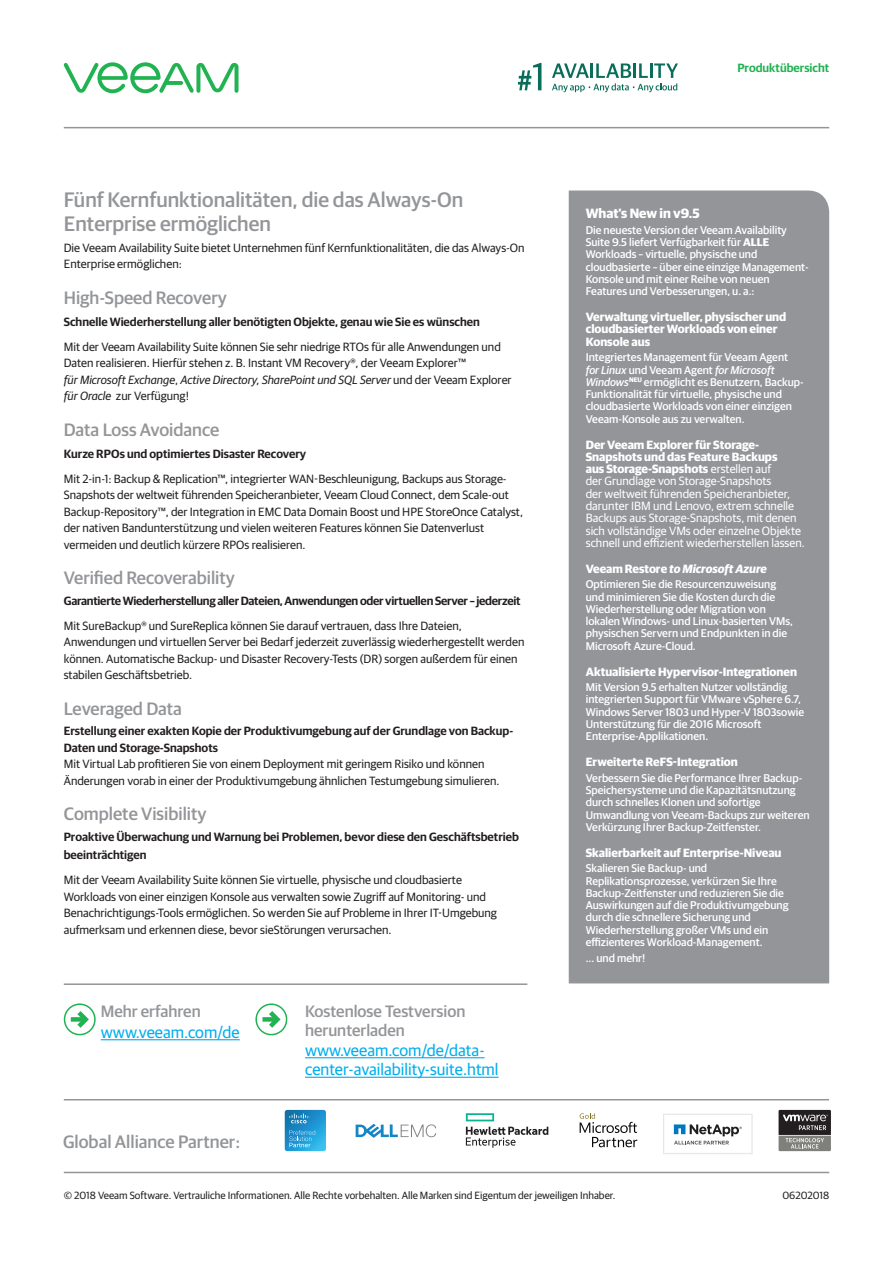
<style>
.page{position:relative;width:893px;height:1263px;background:#fff}
.page>*{position:absolute;margin:0;border:0;box-sizing:border-box;transform-origin:0 0}
.Subtitle_2_level{font:500 21px/24px "Guardian Sans";color:#939598}
.Subtitle_3_level{font:500 18px "Guardian Sans";color:#939598}
.Subtitle_3_level-2{font:16.5px/19.5px "Guardian Sans";color:#00aeef}
.White_basic_body_tex{font:700 13.5px "Guardian Sans";color:#fff}
.Basic_body_text{font:12px/16.5px "Guardian Sans";color:#231f20}
.White_basic_body_tex-2{font:12px/12.3px "Guardian Sans";color:#fff}
.Basic_body_text-2{font:600 12px/18px "Guardian Sans";color:#231f20}
.White_basic_body_tex-3{font:700 12px/12.3px "Guardian Sans";color:#fff}
.Basic_body_text-3{font:600 12px "Guardian Sans";letter-spacing:-.02em;color:#231f20}
.White_basic_body_tex-4{font:italic 700 12px "Guardian Sans";color:#fff}
.t1{font:600 12px "Guardian Sans";color:#21b252}
.White_basic_body_tex-5{font:500 11.25px/12.3px "Guardian Sans";color:#fff}
.t2{font:10.5px "Guardian Sans";color:#231f20}
.s1{font-style:italic}
.s2{font-weight:600}
.s3{font-weight:500;color:#939598}
.s4{font-weight:700}
.s5{font-style:normal}
</style>
<div class="page">
<hr style="left:64px;top:127px;width:765px;height:1px;background:#939598">
<hr style="left:64px;top:1172px;width:765px;height:1px;background:#939598">
<svg style="left:63px;top:62px;width:176px;height:31px"></svg>
<svg style="left:552px;top:63px;width:126px;height:29px"></svg>
<svg style="left:518px;top:63px;width:23px;height:27px"></svg>
<div style="left:569px;top:191px;width:260px;height:792px;background:#939598"></div>
<hr style="left:64px;top:983px;width:463px;height:2px;background:#939598">
<hr style="left:64px;top:1099px;width:765px;height:1px;background:#939598">
<hr style="left:101px;top:1039px;width:139px;height:1px;background:#00aeef">
<hr style="left:305px;top:1057px;width:180px;height:1px;background:#00aeef">
<hr style="left:305px;top:1077px;width:194px;height:1px;background:#00aeef">
<div style="left:64px;top:1003px;width:32px;height:32px;border:2px solid #21b252;border-radius:50%"></div>
<svg style="left:73px;top:1006px;width:19px;height:26px"></svg>
<div style="left:71px;top:1017px;width:14px;height:5px;background:#21b252"></div>
<div style="left:255px;top:1003px;width:32px;height:32px;border:2px solid #21b252;border-radius:50%"></div>
<svg style="left:264px;top:1006px;width:20px;height:26px"></svg>
<div style="left:262px;top:1017px;width:15px;height:5px;background:#21b252"></div>
<svg style="left:466px;top:1113px;width:28px;height:8px"></svg>
<svg style="left:466px;top:1127px;width:82px;height:21px"></svg>
<svg style="left:285px;top:1110px;width:41px;height:41px;background:#2f9cd1"></svg>
<svg style="left:663px;top:1114px;width:90px;height:40px"></svg>
<svg style="left:779px;top:1110px;width:52px;height:41px;background:#636160"></svg>
<svg style="left:356px;top:1124px;width:80px;height:14px"></svg>
<svg style="left:580px;top:1113px;width:57px;height:34px"></svg>
<p class="Subtitle_2_level" style="left:64px;top:186px;width:401px">Fünf Kernfunktionalitäten, die das Always-On<br>Enterprise ermöglichen</p>
<p class="Basic_body_text" style="left:64px;top:239px;width:462px">Die Veeam Availability Suite bietet Unternehmen fünf Kernfunktionalitäten, die das Always-On<br>Enterprise ermöglichen:</p>
<p class="Subtitle_3_level" style="left:64px;top:284px;width:165px">High-Speed Recovery</p>
<p class="Basic_body_text-2" style="left:64px;top:312px;width:418px">Schnelle Wiederherstellung aller benötigten Objekte, genau wie Sie es wünschen</p>
<p class="Basic_body_text" style="left:64px;top:338px;width:449px">Mit der Veeam Availability Suite können Sie sehr niedrige RTOs für alle Anwendungen und Daten realisieren. Hierfür stehen z. B. Instant VM Recovery®, der Veeam Explorer™<br><span class="s1">für Microsoft Exchange</span>, <span class="s1">Active Directory, SharePoint und SQL Server</span> und der Veeam Explorer <span class="s1">für Oracle</span> zur Verfügung!</p>
<p class="Subtitle_3_level" style="left:64px;top:416px;width:157px">Data Loss Avoidance</p>
<p class="Basic_body_text-2" style="left:64px;top:444px;width:244px">Kurze RPOs und optimiertes Disaster Recovery</p>
<p class="Basic_body_text" style="left:64px;top:470px;width:461px">Mit 2-in-1: Backup &amp; Replication™, integrierter WAN-Beschleunigung, Backups aus Storage-Snapshots der weltweit führenden Speicheranbieter, Veeam Cloud Connect, dem Scale-out Backup-Repository™, der Integration in EMC Data Domain Boost und HPE StoreOnce Catalyst, der nativen Bandunterstützung und vielen weiteren Features können Sie Datenverlust vermeiden und deutlich kürzere RPOs realisieren.</p>
<p class="Subtitle_3_level" style="left:64px;top:565px;width:172px">Verified Recoverability</p>
<p class="Basic_body_text-3" style="left:64px;top:592px;width:458px">Garantierte Wiederherstellung aller Dateien, Anwendungen oder virtuellen Server – jederzeit</p>
<p class="Basic_body_text" style="left:64px;top:617px;width:462px">Mit SureBackup® und SureReplica können Sie darauf vertrauen, dass Ihre Dateien, Anwendungen und virtuellen Server bei Bedarf jederzeit zuverlässig wiederhergestellt werden können. Automatische Backup- und Disaster Recovery-Tests (DR) sorgen außerdem für einen stabilen Geschäftsbetrieb.</p>
<p class="Subtitle_3_level" style="left:64px;top:695px;width:120px">Leveraged Data</p>
<p class="Basic_body_text" style="left:64px;top:722px;width:451px"><span class="s2">Erstellung einer exakten Kopie der Produktivumgebung auf der Grundlage von Backup-Daten und Storage-Snapshots<br></span>Mit Virtual Lab profitieren Sie von einem Deployment mit geringem Risiko und können Änderungen vorab in einer der Produktivumgebung ähnlichen Testumgebung simulieren.</p>
<p class="Subtitle_3_level" style="left:64px;top:801px;width:144px">Complete Visibility</p>
<p class="Basic_body_text-2" style="left:64px;top:827px;width:457px">Proaktive Überwachung und Warnung bei Problemen, bevor diese den Geschäftsbetrieb beeinträchtigen</p>
<p class="Basic_body_text" style="left:64px;top:871px;width:435px">Mit der Veeam Availability Suite können Sie virtuelle, physische und cloudbasierte Workloads von einer einzigen Konsole aus verwalten sowie Zugriff auf Monitoring- und Benachrichtigungs-Tools ermöglichen. So werden Sie auf Probleme in Ihrer IT-Umgebung aufmerksam und erkennen diese, bevor sieStörungen verursachen.</p>
<p class="Subtitle_3_level-2" style="left:101px;top:999px;width:141px;line-height:21px"><span class="s3">Mehr erfahren </span>www.veeam.com/de</p>
<p class="Subtitle_3_level-2" style="left:305px;top:1000px;width:195px"><span class="s3">Kostenlose Testversion herunterladen </span>www.veeam.com/de/data&shy;center-availability-suite.html</p>
<p class="Subtitle_3_level" style="left:63px;top:1128px;width:179px">Global Alliance Partner:</p>
<p class="t1" style="left:737px;top:59px;width:93px">Produktübersicht</p>
<p class="White_basic_body_tex" style="left:586px;top:203px;width:115px">What’s New in v9.5</p>
<p class="White_basic_body_tex-5" style="left:586px;top:223px;width:224px">Die neueste Version der Veeam Availability Suite 9.5 liefert Verfügbarkeit für <span class="s4">ALLE </span>Workloads – virtuelle, physische und cloudbasierte – über eine einzige Management-Konsole und mit einer Reihe von neuen Features und Verbesserungen, u. a.:</p>
<p class="White_basic_body_tex-3" style="left:586px;top:310px;width:202px">Verwaltung virtueller, physischer und cloudbasierter Workloads von einer<br>Konsole aus</p>
<p class="White_basic_body_tex-5" style="left:586px;top:350px;width:220px">Integriertes Management für Veeam Agent <span class="s1">for Linux</span> und Veeam Agent <span class="s1">for Microsoft Windows</span><sup>NEU</sup> ermöglicht es Benutzern, Backup-Funktionalität für virtuelle, physische und cloudbasierte Workloads von einer einzigen Veeam-Konsole aus zu verwalten.</p>
<p class="White_basic_body_tex-2" style="left:586px;top:437px;width:221px"><span class="s4">Der Veeam Explorer für Storage-Snapshots und das Feature Backups<br>aus Storage-Snapshots</span> erstellen auf<br>der Grundlage von Storage-Snapshots<br>der weltweit führenden Speicheranbieter, darunter IBM und Lenovo, extrem schnelle Backups aus Storage-Snapshots, mit denen sich vollständige VMs oder einzelne Objekte schnell und effizient wiederherstellen lassen.</p>
<p class="White_basic_body_tex-4" style="left:586px;top:560px;width:183px"><span class="s5">Veeam Restore</span> to Microsoft Azure</p>
<p class="White_basic_body_tex-5" style="left:586px;top:577px;width:209px">Optimieren Sie die Resourcenzuweisung und minimieren Sie die Kosten durch die Wiederherstellung oder Migration von lokalen Windows- und Linux-basierten VMs, physischen Servern und Endpunkten in die Microsoft Azure-Cloud.</p>
<p class="White_basic_body_tex-3" style="left:586px;top:664px;width:213px">Aktualisierte Hypervisor-Integrationen</p>
<p class="White_basic_body_tex-5" style="left:586px;top:680px;width:220px">Mit Version 9.5 erhalten Nutzer vollständig integrierten Support für VMware vSphere 6.7, Windows Server 1803 und Hyper-V 1803sowie Unterstützung für die 2016 Microsoft Enterprise-Applikationen.</p>
<p class="White_basic_body_tex-3" style="left:586px;top:755px;width:154px">Erweiterte ReFS-Integration</p>
<p class="White_basic_body_tex-5" style="left:586px;top:771px;width:225px">Verbessern Sie die Performance Ihrer Backup-Speichersysteme und die Kapazitätsnutzung durch schnelles Klonen und sofortige Umwandlung von Veeam-Backups zur weiteren Verkürzung Ihrer Backup-Zeitfenster.</p>
<p class="White_basic_body_tex-3" style="left:586px;top:845px;width:197px">Skalierbarkeit auf Enterprise-Niveau</p>
<p class="White_basic_body_tex-5" style="left:586px;top:861px;width:204px">Skalieren Sie Backup- und Replikationsprozesse, verkürzen Sie Ihre Backup-Zeitfenster und reduzieren Sie die Auswirkungen auf die Produktivumgebung durch die schnellere Sicherung und Wiederherstellung großer VMs und ein effizienteres Workload-Management.</p>
<p class="White_basic_body_tex-5" style="left:586px;top:951px;width:61px">... und mehr!</p>
<p class="t2" style="left:64px;top:1187px;width:553px">© 2018 Veeam Software. Vertrauliche Informationen. Alle Rechte vorbehalten. Alle Marken sind Eigentum der jeweiligen Inhaber.</p>
<p class="t2" style="left:782px;top:1187px;width:48px">06202018</p>
</div>
